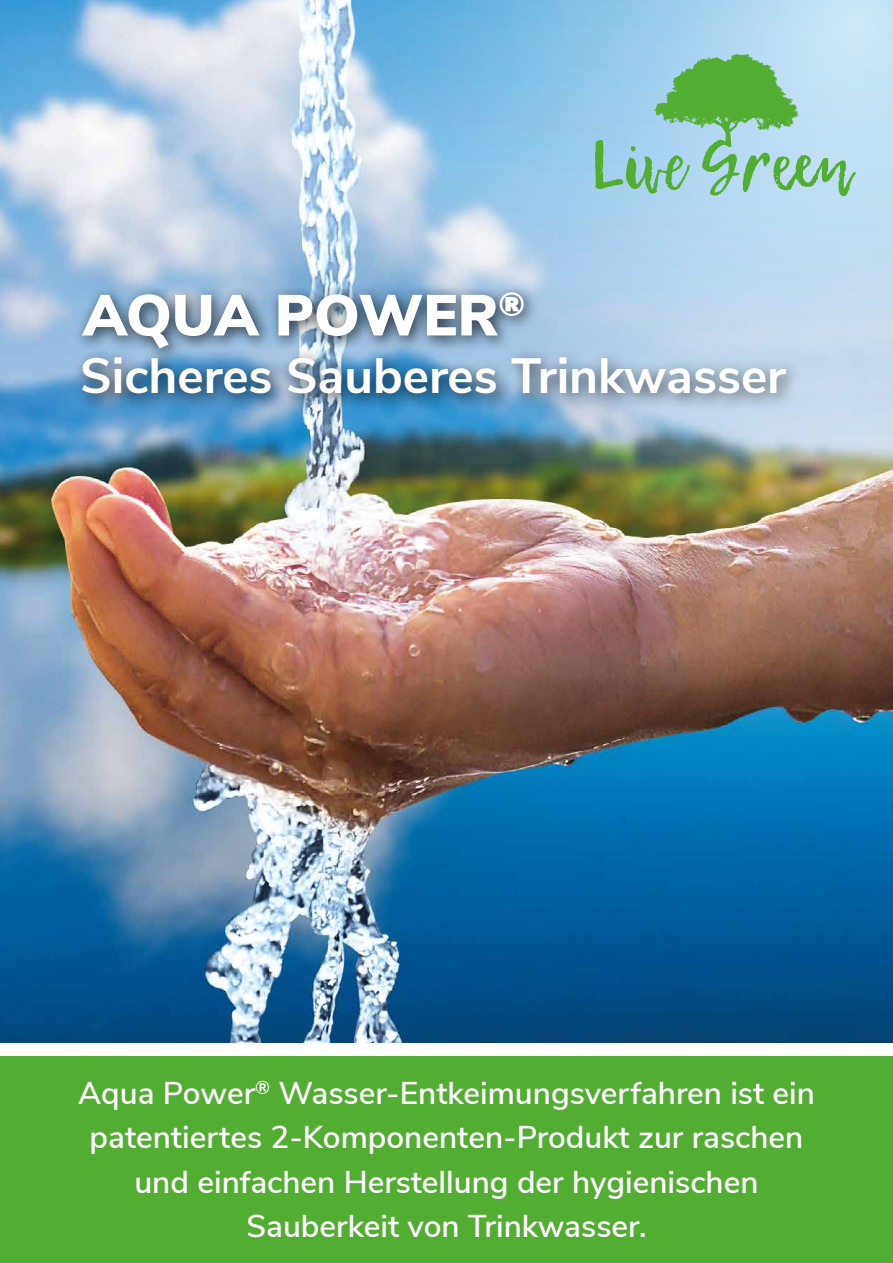
<style>
.page{position:relative;width:893px;height:1263px;background:#fff}
.page>*{position:absolute;margin:0;border:0;box-sizing:border-box;transform-origin:0 0}
.t1{font:900 57.6px "Nunito Sans";color:#fff}
.t2{font:700 49.5px "Nunito Sans";color:#fff}
.t3{font:600 31.5px/44.2px "Nunito Sans";color:#fff;text-align:center}
</style>
<div class="page">
<div style="left:0;top:1056px;width:893px;height:207px;background:#52ae32"></div>
<img style="left:0;top:0;width:893px;height:1043px">
<div style="left:73px;top:348px;width:730px;height:63px;background:#000;opacity:.75"></div>
<img style="left:334px;top:0;width:559px;height:591px">
<svg style="left:595px;top:54px;width:261px;height:142px;background:#94cbb9"></svg>
<div style="left:73px;top:282px;width:467px;height:82px;background:#000;opacity:.75"></div>
<h1 class="t1" style="left:83px;top:273px;width:444px">AQUA POWER<sup>®</sup></h1>
<h2 class="t2" style="left:80px;top:340px;width:707px">Sicheres Sauberes Trinkwasser</h2>
<p class="t3" style="left:78px;top:1069px;width:738px">Aqua Power<sup>®</sup> Wasser-Entkeimungsverfahren ist ein patentiertes 2-Komponenten-Produkt zur raschen und einfachen Herstellung der hygienischen Sauberkeit von Trinkwasser.</p>
</div>
